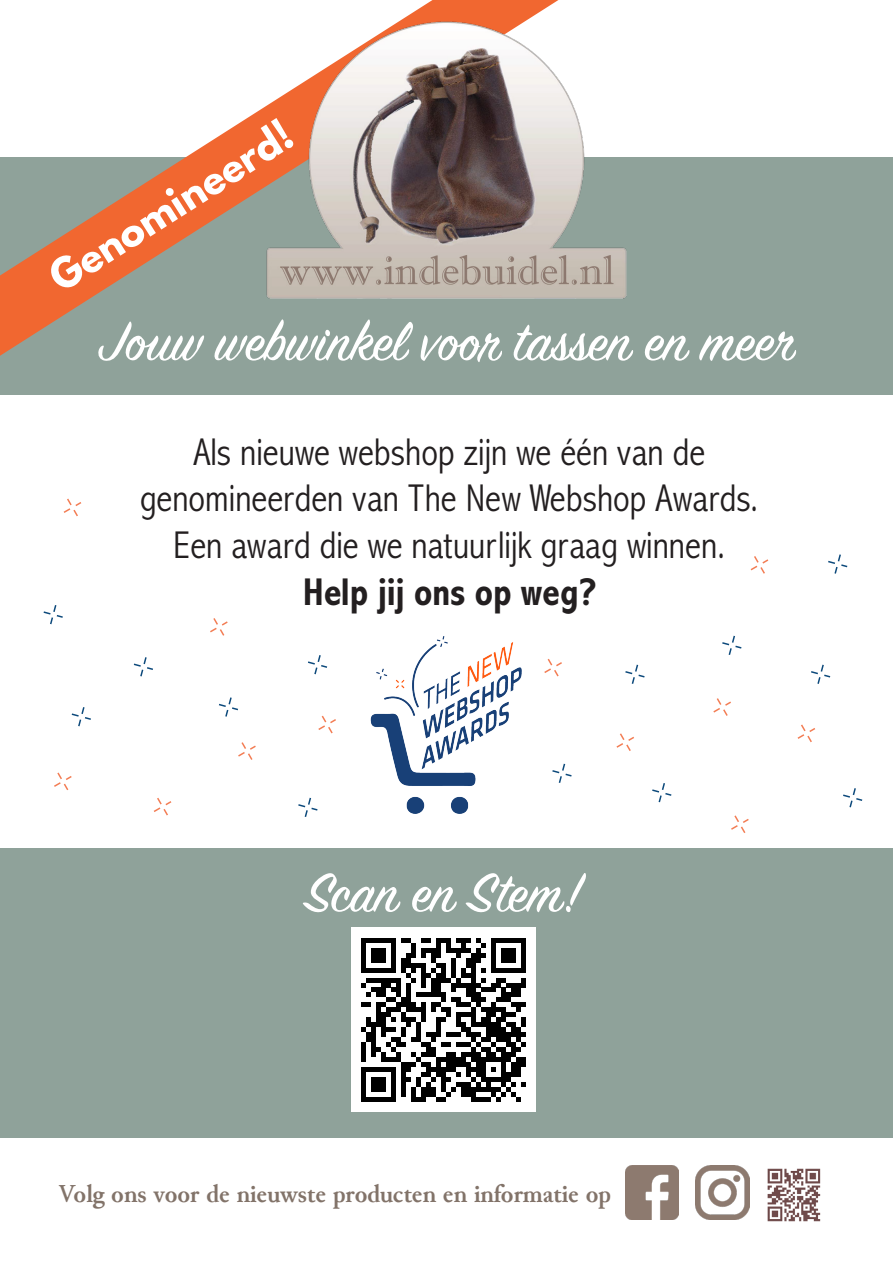
<style>
.page{position:relative;width:893px;height:1263px;background:#fff}
.page>*{position:absolute;margin:0;border:0;box-sizing:border-box;transform-origin:0 0}
.t1{font:61.05px "Sign Painter House Script";color:#fff}
.t2{font:300 condensed 39px/46.8px "Abadi MT Std";color:#231f20;text-align:center}
.t3{font:700 condensed 39px "Abadi MT Std";color:#231f20}
.t4{font:700 37.5px "League Spartan";color:#fff}
.t5{font:700 25.2px "Junicode";color:#827369}
</style>
<div class="page">
<img style="left:625px;top:1166px;width:54px;height:53px">
<img style="left:695px;top:1166px;width:54px;height:53px">
<img style="left:767px;top:1168px;width:54px;height:54px">
<div style="left:0;top:157px;width:893px;height:237px;background:#8fa29a"></div>
<svg style="left:0;top:0;width:558px;height:356px"></svg>
<img style="left:266px;top:21px;width:361px;height:277px">
<img style="left:370px;top:636px;width:152px;height:178px">
<div style="left:0;top:848px;width:893px;height:290px;background:#8fa29a"></div>
<div style="left:351px;top:928px;width:185px;height:184px;background:#fff"></div>
<svg style="left:361px;top:938px;width:165px;height:164px"></svg>
<svg style="left:308px;top:655px;width:20px;height:20px"></svg>
<svg style="left:298px;top:797px;width:20px;height:20px"></svg>
<svg style="left:219px;top:697px;width:19px;height:20px"></svg>
<svg style="left:71px;top:707px;width:20px;height:20px"></svg>
<svg style="left:133px;top:657px;width:20px;height:20px"></svg>
<svg style="left:811px;top:664px;width:20px;height:20px"></svg>
<svg style="left:828px;top:554px;width:20px;height:20px"></svg>
<svg style="left:552px;top:763px;width:20px;height:20px"></svg>
<svg style="left:652px;top:783px;width:20px;height:20px"></svg>
<svg style="left:722px;top:635px;width:20px;height:20px"></svg>
<svg style="left:625px;top:664px;width:20px;height:20px"></svg>
<svg style="left:843px;top:788px;width:20px;height:20px"></svg>
<svg style="left:43px;top:605px;width:20px;height:20px"></svg>
<svg style="left:797px;top:724px;width:18px;height:19px"></svg>
<svg style="left:731px;top:815px;width:18px;height:18px"></svg>
<svg style="left:54px;top:772px;width:18px;height:19px"></svg>
<svg style="left:153px;top:797px;width:19px;height:19px"></svg>
<svg style="left:750px;top:556px;width:19px;height:18px"></svg>
<svg style="left:63px;top:498px;width:19px;height:19px"></svg>
<svg style="left:210px;top:618px;width:18px;height:18px"></svg>
<svg style="left:318px;top:715px;width:18px;height:19px"></svg>
<svg style="left:238px;top:742px;width:18px;height:18px"></svg>
<svg style="left:544px;top:658px;width:18px;height:19px"></svg>
<svg style="left:616px;top:733px;width:18px;height:18px"></svg>
<svg style="left:713px;top:698px;width:18px;height:18px"></svg>
<p class="t4" style="left:38px;top:257px;width:280px;rotate:-33deg">Genomineerd!</p>
<p class="t1" style="left:99px;top:304px;width:701px">Jouw webwinkel voor tassen en meer</p>
<p class="t2" style="left:140px;top:429px;width:620px">Als nieuwe webshop zijn we één van de genomineerden van The New Webshop Awards.</p>
<p class="t2" style="left:173px;top:523px;width:554px">Een award die we natuurlijk graag winnen.</p>
<p class="t3" style="left:303px;top:570px;width:295px">Help jij ons op weg?</p>
<p class="t1" style="left:305px;top:855px;width:278px">Scan en Stem!</p>
<p class="t5" style="left:59px;top:1176px;width:554px">Volg ons voor de nieuwste producten en informatie op</p>
</div>
